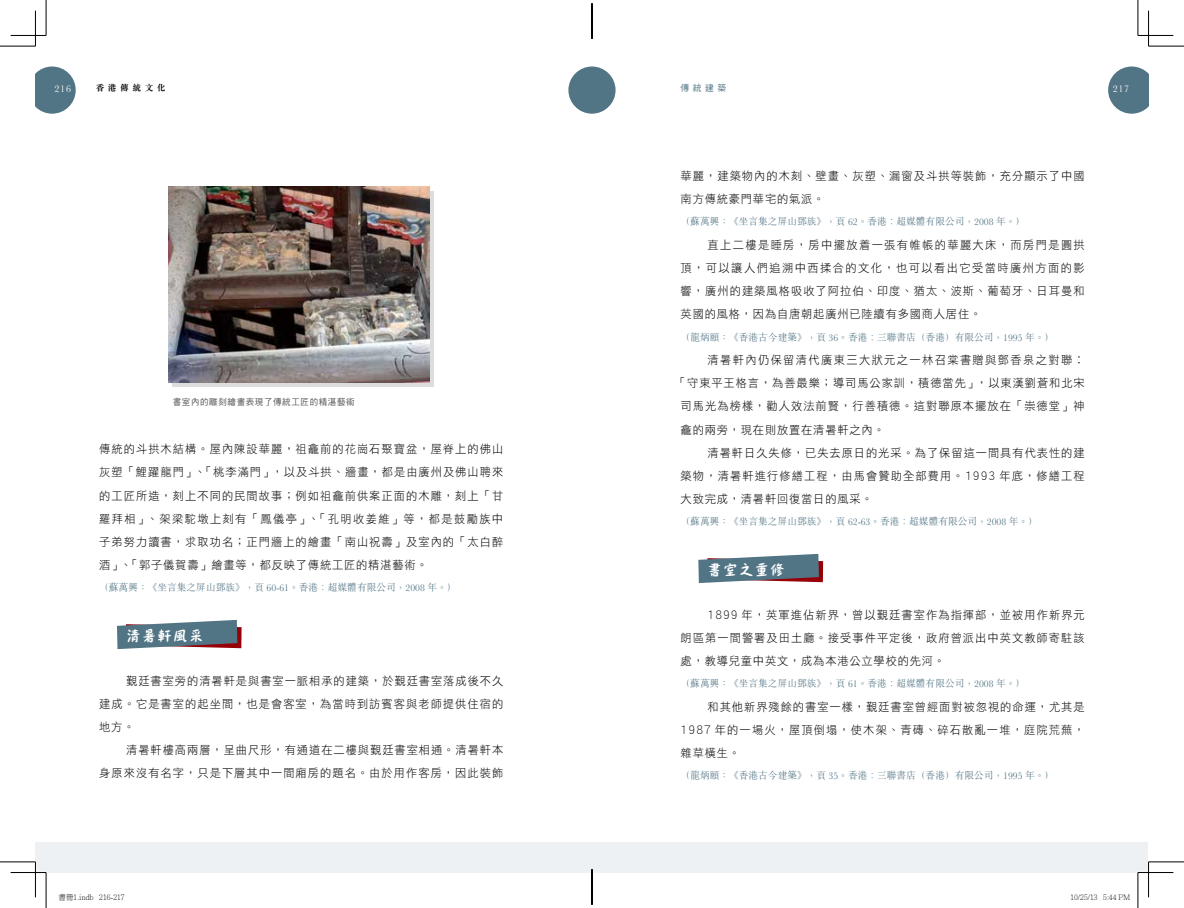
<style>
.page{position:relative;width:1184px;height:908px;background:#fff}
.page>*{position:absolute;margin:0;border:0;box-sizing:border-box;transform-origin:0 0}
.t1{font:15px "DF Bang Bang HK W5";letter-spacing:.075em;color:#fff}
.t2{font:11.5px/23.1px "DF Hei HK W3";letter-spacing:.095em;color:#000;text-align:justify}
.t3{font:11.5px "DF Hei HK W3";letter-spacing:.075em;color:#000}
.t4{font:11.5px "DF Hei HK W3";letter-spacing:.125em;color:#000}
.t5{font:300 10px "M Sung HK";color:#527586}
.t6{font:10px "Baskerville";letter-spacing:.075em;color:#fff}
.t7{font:8.75px "DF Hei HK W5";letter-spacing:.075em;color:#595757}
.t8{font:700 8.75px "M Sung HK";letter-spacing:.4em;color:#000}
.t9{font:8.75px "DF Hei HK W5";color:#527586}
.t10{font:300 7.5px "Adobe Ming Std";color:#000}
</style>
<div class="page">
<div style="left:36px;top:842px;width:1112px;height:30px;background:#eef1f3"></div>
<svg style="left:35px;top:66px;width:41px;height:48px"></svg>
<div style="left:568px;top:66px;width:47px;height:48px;background:#527586;border-radius:50%"></div>
<svg style="left:1108px;top:66px;width:40px;height:48px"></svg>
<svg style="left:117px;top:619px;width:124px;height:29px;background:#71828f"></svg>
<svg style="left:698px;top:553px;width:125px;height:30px"></svg>
<div style="left:173px;top:191px;width:261px;height:196px;background:linear-gradient(to right,#dcdddd,#dcdddd)"></div>
<img style="left:169px;top:186px;width:261px;height:196px">
<hr style="left:1147px;top:861px;width:2px;height:35px;background:#fff">
<hr style="left:0;top:46px;width:35px;height:1px;background:#000">
<hr style="left:1148px;top:46px;width:35px;height:1px;background:#000">
<hr style="left:0;top:861px;width:35px;height:1px;background:#000">
<hr style="left:1148px;top:861px;width:35px;height:1px;background:#000">
<hr style="left:46px;top:0;width:1px;height:35px;background:#000">
<hr style="left:46px;top:872px;width:1px;height:35px;background:#000">
<hr style="left:1137px;top:0;width:1px;height:35px;background:#000">
<hr style="left:1137px;top:872px;width:1px;height:35px;background:#000">
<hr style="left:11px;top:35px;width:35px;height:1px;background:#000">
<hr style="left:1137px;top:35px;width:36px;height:1px;background:#000">
<hr style="left:11px;top:871px;width:35px;height:1px;background:#000">
<hr style="left:1137px;top:871px;width:36px;height:1px;background:#000">
<hr style="left:35px;top:11px;width:1px;height:35px;background:#000">
<hr style="left:35px;top:861px;width:1px;height:35px;background:#000">
<hr style="left:1148px;top:11px;width:1px;height:35px;background:#000">
<hr style="left:1148px;top:861px;width:1px;height:35px;background:#000">
<hr style="left:591px;top:869px;width:2px;height:26px;background:#fff">
<hr style="left:592px;top:3px;width:1px;height:36px;background:#000">
<hr style="left:592px;top:869px;width:1px;height:35px;background:#000">
<svg style="left:573px;top:12px;width:38px;height:64px"></svg>
<p class="t6" style="left:55px;top:83px;width:18px">216</p>
<p class="t8" style="left:96px;top:82px;width:71px">香港傳統文化</p>
<p class="t9" style="left:680px;top:83px;width:47px">傳統建築</p>
<p class="t6" style="left:1112px;top:83px;width:18px">217</p>
<p class="t7" style="left:173px;top:397px;width:183px">書室內的雕刻繪畫表現了傳統工匠的精湛藝術</p>
<p class="t2" style="left:99px;top:437px;width:405px">傳統的斗拱木結構。屋內陳設華麗，祖龕前的花崗石聚寶盆，屋脊上的佛山灰塑「鯉躍龍門」、「桃李滿門」，以及斗拱、牆畫，都是由廣州及佛山聘來的工匠所造，刻上不同的民間故事；例如祖龕前供案正面的木雕，刻上「甘羅拜相」、架梁駝墩上刻有「鳳儀亭」、「孔明收姜維」等，都是鼓勵族中子弟努力讀書，求取功名；正門牆上的繪畫「南山祝壽」及室內的「太白醉酒」、「郭子儀賀壽」繪畫等，都反映了傳統工匠的精湛藝術。</p>
<p class="t5" style="left:99px;top:580px;width:359px">（蘇萬興：《坐言集之屏山鄧族》，頁 60-61。香港︰超媒體有限公司，2008 年。）</p>
<h1 class="t1" style="left:126px;top:627px;width:79px">清暑軒風采</h1>
<p class="t2" style="left:99px;top:668px;width:405px;text-indent:27px">覲廷書室旁的清暑軒是與書室一脈相承的建築，於覲廷書室落成後不久建成。它是書室的起坐間，也是會客室，為當時到訪賓客與老師提供住宿的地方。</p>
<p class="t2" style="left:99px;top:738px;width:405px;text-align:right">清暑軒樓高兩層，呈曲尺形，有通道在二樓與覲廷書室相通。清暑軒本<br>身原來沒有名字，只是下層其中一間廂房的題名。由於用作客房，因此裝飾</p>
<p class="t2" style="left:680px;top:164px;width:405px">華麗，建築物內的木刻、壁畫、灰塑、漏窗及斗拱等裝飾，充分顯示了中國南方傳統豪門華宅的氣派。</p>
<p class="t5" style="left:680px;top:215px;width:346px">（蘇萬興：《坐言集之屏山鄧族》，頁 62。香港︰超媒體有限公司，2008 年。）</p>
<p class="t2" style="left:680px;top:233px;width:406px;text-indent:27px">直上二樓是睡房，房中擺放着一張有帷帳的華麗大床，而房門是圓拱頂，可以讓人們追溯中西揉合的文化，也可以看出它受當時廣州方面的影響，廣州的建築風格吸收了阿拉伯、印度、猶太、波斯、葡萄牙、日耳曼和英國的風格，因為自唐朝起廣州已陸續有多國商人居住。</p>
<p class="t5" style="left:680px;top:330px;width:375px">（龍炳頤：《香港古今建築》，頁 36。香港︰三聯書店（香港）有限公司，1995 年。）</p>
<p class="t4" style="left:707px;top:353px;width:379px">清暑軒內仍保留清代廣東三大狀元之一林召棠書贈與鄧香泉之對聯︰</p>
<p class="t2" style="left:675px;top:371px;width:411px">「守東平王格言，為善最樂；導司馬公家訓，積德當先」，以東漢劉蒼和北宋</p>
<p class="t2" style="left:680px;top:394px;width:405px">司馬光為榜樣，勸人效法前賢，行善積德。這對聯原本擺放在「崇德堂」神</p>
<p class="t3" style="left:680px;top:423px;width:206px">龕的兩旁，現在則放置在清暑軒之內。</p>
<p class="t2" style="left:707px;top:440px;width:378px">清暑軒日久失修，已失去原日的光采。為了保留這一間具有代表性的建</p>
<p class="t2" style="left:680px;top:464px;width:405px">築物，清暑軒進行修繕工程，由馬會贊助全部費用。1993 年底，修繕工程</p>
<p class="t3" style="left:680px;top:492px;width:194px">大致完成，清暑軒回復當日的風采。</p>
<p class="t5" style="left:680px;top:514px;width:359px">（蘇萬興：《坐言集之屏山鄧族》，頁 62-63。香港︰超媒體有限公司，2008 年。）</p>
<h1 class="t1" style="left:707px;top:561px;width:79px">書室之重修</h1>
<p class="t2" style="left:680px;top:602px;width:406px;text-indent:27px">1899 年，英軍進佔新界，曾以覲廷書室作為指揮部，並被用作新界元朗區第一間警署及田土廳。接受事件平定後，政府曾派出中英文教師寄駐該處，教導兒童中英文，成為本港公立學校的先河。</p>
<p class="t5" style="left:680px;top:676px;width:346px">（蘇萬興：《坐言集之屏山鄧族》，頁 61。香港︰超媒體有限公司，2008 年。）</p>
<p class="t2" style="left:680px;top:694px;width:405px;text-indent:27px">和其他新界殘餘的書室一樣，覲廷書室曾經面對被忽視的命運，尤其是1987 年的一場火，屋頂倒塌，使木架、青磚、碎石散亂一堆，庭院荒蕪，雜草橫生。</p>
<p class="t5" style="left:680px;top:768px;width:375px">（龍炳頤：《香港古今建築》，頁 35。香港︰三聯書店（香港）有限公司，1995 年。）</p>
<p class="t10" style="left:59px;top:893px;width:68px">書冊1.indb 216-217</p>
<p class="t10" style="left:1070px;top:893px;width:61px">10/25/13 5:44 PM</p>
</div>
